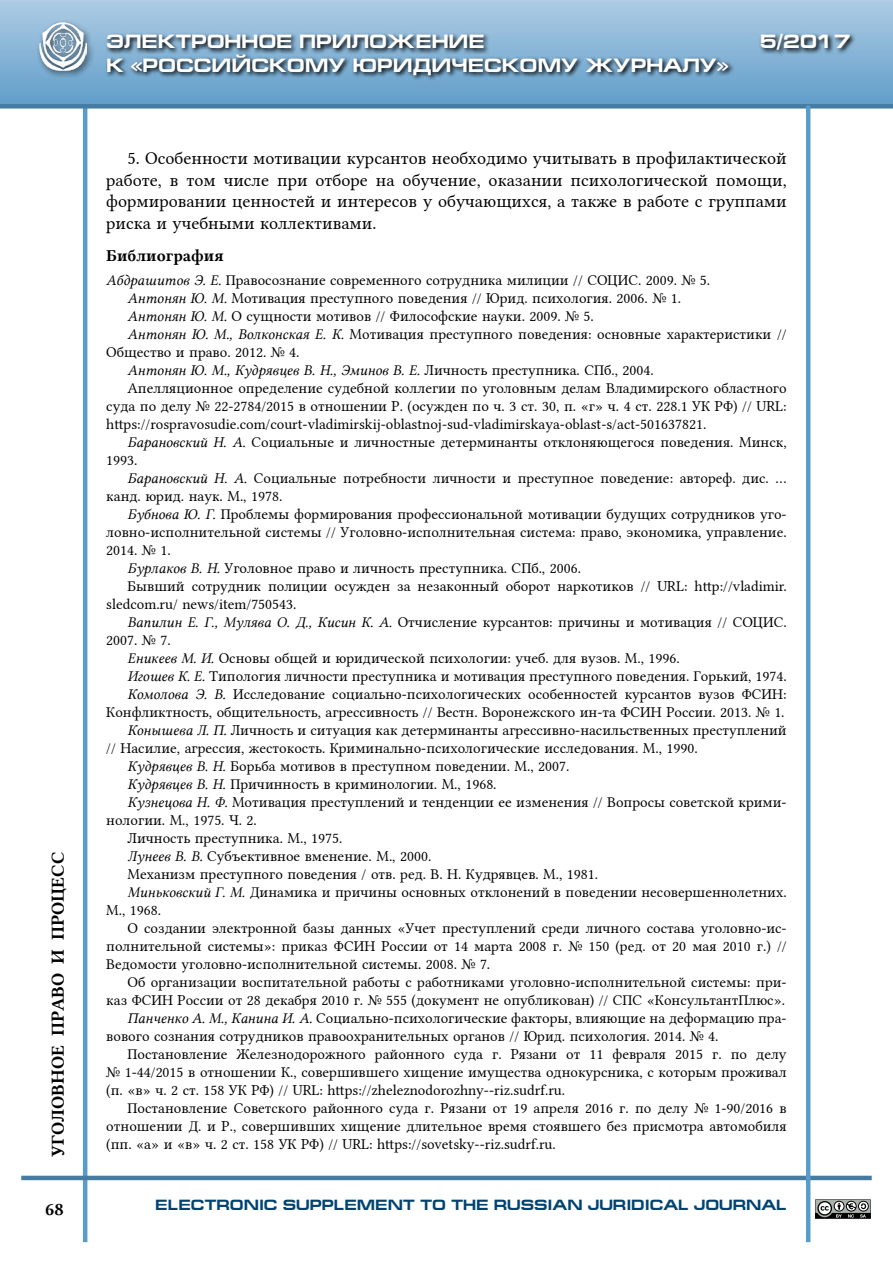
<style>
.page{position:relative;width:893px;height:1263px;background:#fff}
.page>*{position:absolute;margin:0;border:0;box-sizing:border-box;transform-origin:0 0}
.t1{font:700 19.5px "Europe Ext";color:#fff}
.t2{font:18px/21.6px "Lin Libertine";color:#000;text-align:justify}
.t3{font:18px "Lin Libertine B";color:#000}
.t4{font:16.5px "Lin Libertine B";color:#000}
.t5{font:15px/18px "Lin Libertine";color:#000}
.t6{font:15px "Lin Libertine I";color:#000}
.t7{font:700 15px "Europe Ext";color:#004371}
.s1{font-family:"Lin Libertine I"}
.s2{font-family:"Lin Libertine"}
</style>
<div class="page">
<div style="left:0;top:0;width:893px;height:106px;background:linear-gradient(to bottom,#aecce4,#619dc9)"></div>
<hr style="left:83px;top:106px;width:4px;height:1136px;background:#589cca">
<hr style="left:21px;top:1176px;width:851px;height:4px;background:#467ba2">
<div style="left:0;top:104px;width:893px;height:5px;background:#467ba2"></div>
<div style="left:35px;top:19px;width:60px;height:60px;background:#000;opacity:.63"></div>
<img style="left:39px;top:23px;width:48px;height:47px">
<svg style="left:105px;top:31px;width:751px;height:50px;background:#6b90ac"></svg>
<hr style="left:806px;top:106px;width:4px;height:1136px;background:#589cca">
<svg style="left:815px;top:1199px;width:56px;height:20px"></svg>
<p class="t3" style="left:46px;top:1157px;width:307px;rotate:-90deg">УГОЛОВНОЕ ПРАВО И ПРОЦЕСС</p>
<p class="t3" style="left:45px;top:1197px;width:20px">68</p>
<h1 class="t1" style="left:106px;top:31px;width:380px">ЭЛЕКТРОННОЕ ПРИЛОЖЕНИЕ</h1>
<h1 class="t1" style="left:760px;top:31px;width:92px">5/2017</h1>
<h1 class="t1" style="left:106px;top:54px;width:624px">К «РОССИЙСКОМУ ЮРИДИЧЕСКОМУ ЖУРНАЛУ»</h1>
<p class="t2" style="left:106px;top:146px;width:682px;text-indent:21px">5. Особенности мотивации курсантов необходимо учитывать в профилактической работе, в том числе при отборе на обучение, оказании психологической помощи, формировании ценностей и интересов у обучающихся, а также в работе с группами риска и учебными коллективами.</p>
<p class="t4" style="left:106px;top:244px;width:119px">Библиография</p>
<p class="t5" style="left:106px;top:269px;width:605px"><span class="s1">Абдрашитов Э. Е.</span> Правосознание современного сотрудника милиции // СОЦИС. 2009. № 5.</p>
<p class="t5" style="left:128px;top:287px;width:555px"><span class="s1">Антонян Ю. М.</span> Мотивация преступного поведения // Юрид. психология. 2006. № 1.</p>
<p class="t5" style="left:128px;top:305px;width:468px"><span class="s1">Антонян Ю. М.</span> О сущности мотивов // Философские науки. 2009. № 5.</p>
<p class="t5" style="left:128px;top:323px;width:661px"><span class="s1">Антонян Ю. М., Волконская Е. К.</span> Мотивация преступного поведения: основные характеристики //</p>
<p class="t5" style="left:106px;top:341px;width:195px">Общество и право. 2012. № 4.</p>
<p class="t6" style="left:128px;top:361px;width:528px">Антонян Ю. М., Кудрявцев В. Н., Эминов В. Е. <span class="s2">Личность преступника. СПб., 2004.</span></p>
<p class="t5" style="left:106px;top:377px;width:682px;text-align:justify;text-indent:21px">Апелляционное определение судебной коллегии по уголовным делам Владимирского областного суда по делу № 22-2784/2015 в отношении Р. (осужден по ч. 3 ст. 30, п. «г» ч. 4 ст. 228.1 УК РФ) // URL: https://rospravosudie.com/court-vladimirskij-oblastnoj-sud-vladimirskaya-oblast-s/act-501637821.</p>
<p class="t5" style="left:106px;top:431px;width:682px;text-indent:21px"><span class="s1">Барановский Н. А.</span> Социальные и личностные детерминанты отклоняющегося поведения. Минск,<br>1993.</p>
<p class="t5" style="left:106px;top:467px;width:682px;text-indent:21px"><span class="s1">Барановский Н. А.</span> Социальные потребности личности и преступное поведение: автореф. дис. ... канд. юрид. наук. М., 1978.</p>
<p class="t5" style="left:128px;top:503px;width:661px"><span class="s1">Бубнова Ю. Г.</span> Проблемы формирования профессиональной мотивации будущих сотрудников уго-</p>
<p class="t5" style="left:106px;top:521px;width:682px">ловно-исполнительной системы // Уголовно-исполнительная система: право, экономика, управление.</p>
<p class="t5" style="left:106px;top:539px;width:66px">2014. № 1.</p>
<p class="t5" style="left:128px;top:557px;width:455px"><span class="s1">Бурлаков В. Н.</span> Уголовное право и личность преступника. СПб., 2006.</p>
<p class="t5" style="left:128px;top:575px;width:661px">Бывший сотрудник полиции осужден за незаконный оборот наркотиков // URL: http://vladimir.</p>
<p class="t5" style="left:106px;top:593px;width:192px">sledcom.ru/ news/item/750543.</p>
<p class="t5" style="left:128px;top:611px;width:661px"><span class="s1">Вапилин E. Г., Мулява О. Д., Кисин К. А.</span> Отчисление курсантов: причины и мотивация // СОЦИС.</p>
<p class="t5" style="left:106px;top:629px;width:66px">2007. № 7.</p>
<p class="t5" style="left:128px;top:647px;width:554px"><span class="s1">Еникеев М. И.</span> Основы общей и юридической психологии: учеб. для вузов. М., 1996.</p>
<p class="t5" style="left:128px;top:665px;width:661px"><span class="s1">Игошев К. Е.</span> Типология личности преступника и мотивация преступного поведения. Горький, 1974.</p>
<p class="t5" style="left:128px;top:683px;width:661px"><span class="s1">Комолова Э. В.</span> Исследование социально-психологических особенностей курсантов вузов ФСИН:</p>
<p class="t5" style="left:106px;top:701px;width:680px">Конфликтность, общительность, агрессивность // Вестн. Воронежского ин-та ФСИН России. 2013. № 1.</p>
<p class="t5" style="left:128px;top:719px;width:661px"><span class="s1">Конышева Л. П.</span> Личность и ситуация как детерминанты агрессивно-насильственных преступлений</p>
<p class="t5" style="left:106px;top:737px;width:593px">// Насилие, агрессия, жестокость. Криминально-психологические исследования. М., 1990.</p>
<p class="t5" style="left:128px;top:755px;width:443px"><span class="s1">Кудрявцев В. Н.</span> Борьба мотивов в преступном поведении. М., 2007.</p>
<p class="t5" style="left:128px;top:773px;width:371px"><span class="s1">Кудрявцев В. Н.</span> Причинность в криминологии. М., 1968.</p>
<p class="t5" style="left:128px;top:791px;width:661px"><span class="s1">Кузнецова Н. Ф.</span> Мотивация преступлений и тенденции ее изменения // Вопросы советской крими-</p>
<p class="t5" style="left:106px;top:809px;width:152px">нологии. М., 1975. Ч. 2.</p>
<p class="t5" style="left:128px;top:827px;width:216px">Личность преступника. М., 1975.</p>
<p class="t5" style="left:128px;top:845px;width:305px"><span class="s1">Лунеев В. В.</span> Субъективное вменение. М., 2000.</p>
<p class="t5" style="left:128px;top:863px;width:472px">Механизм преступного поведения / отв. ред. В. Н. Кудрявцев. М., 1981.</p>
<p class="t5" style="left:128px;top:881px;width:661px"><span class="s1">Миньковский Г. М.</span> Динамика и причины основных отклонений в поведении несовершеннолетних.</p>
<p class="t5" style="left:106px;top:899px;width:56px">М., 1968.</p>
<p class="t5" style="left:128px;top:917px;width:661px">О создании электронной базы данных «Учет преступлений среди личного состава уголовно-ис-</p>
<p class="t5" style="left:106px;top:935px;width:682px">полнительной системы»: приказ ФСИН России от 14 марта 2008 г. № 150 (ред. от 20 мая 2010 г.) //</p>
<p class="t5" style="left:106px;top:953px;width:385px">Ведомости уголовно-исполнительной системы. 2008. № 7.</p>
<p class="t5" style="left:128px;top:971px;width:661px">Об организации воспитательной работы с работниками уголовно-исполнительной системы: при-</p>
<p class="t5" style="left:106px;top:989px;width:680px">каз ФСИН России от 28 декабря 2010 г. № 555 (документ не опубликован) // СПС «КонсультантПлюс».</p>
<p class="t5" style="left:128px;top:1007px;width:661px"><span class="s1">Панченко А. М., Канина И. А.</span> Социально-психологические факторы, влияющие на деформацию пра-</p>
<p class="t5" style="left:106px;top:1025px;width:614px">вового сознания сотрудников правоохранительных органов // Юрид. психология. 2014. № 4.</p>
<p class="t5" style="left:128px;top:1043px;width:661px">Постановление Железнодорожного районного суда г. Рязани от 11 февраля 2015 г. по делу</p>
<p class="t5" style="left:106px;top:1061px;width:682px">№ 1-44/2015 в отношении К., совершившего хищение имущества однокурсника, с которым проживал</p>
<p class="t5" style="left:106px;top:1079px;width:460px">(п. «в» ч. 2 ст. 158 УК РФ) // URL: https://zheleznodorozhny--riz.sudrf.ru.</p>
<p class="t5" style="left:128px;top:1097px;width:661px">Постановление Советского районного суда г. Рязани от 19 апреля 2016 г. по делу № 1-90/2016 в</p>
<p class="t5" style="left:106px;top:1115px;width:682px">отношении Д. и Р., совершивших хищение длительное время стоявшего без присмотра автомобиля</p>
<p class="t5" style="left:106px;top:1133px;width:451px">(пп. «а» и «в» ч. 2 ст. 158 УК РФ) // URL: https://sovetsky--riz.sudrf.ru.</p>
<p class="t7" style="left:155px;top:1196px;width:633px">ELECTRONIC SUPPLEMENT TO THE RUSSIAN JURIDICAL JOURNAL</p>
</div>
